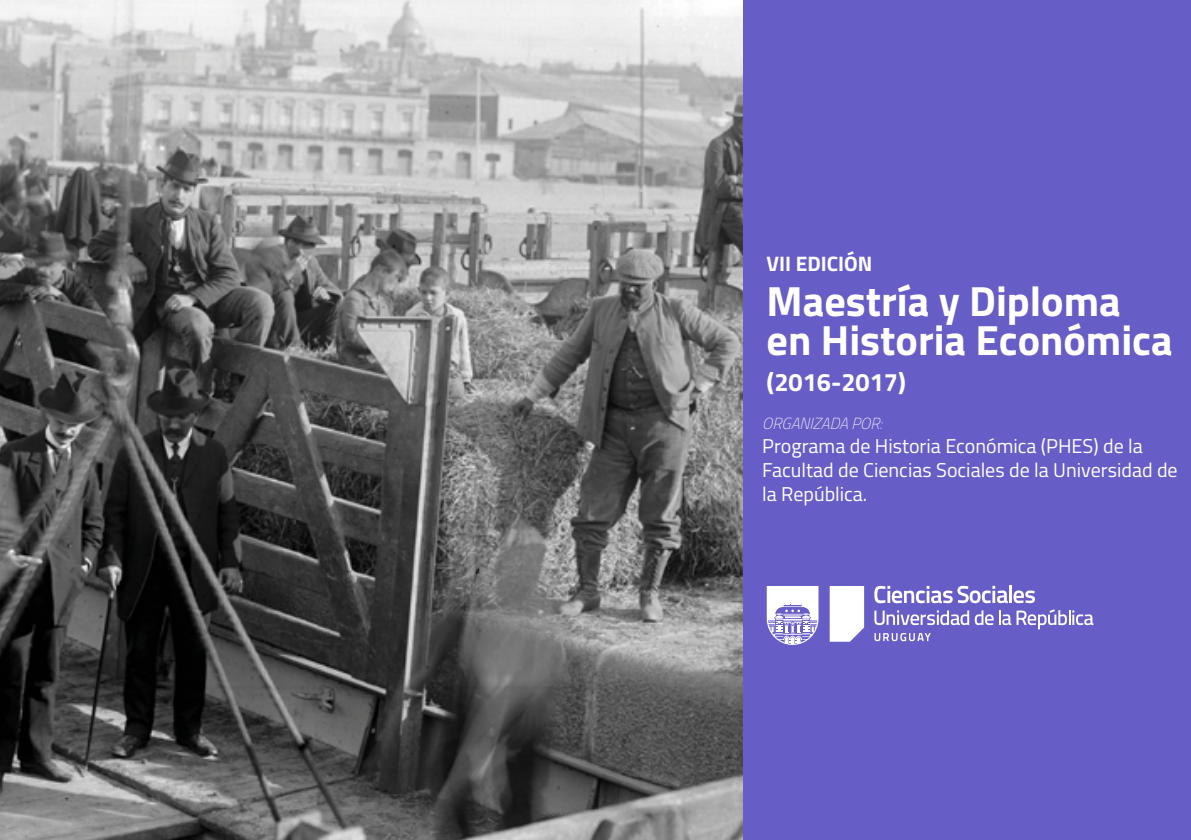
<style>
.page{position:relative;width:1191px;height:840px;background:#fff}
.page>*{position:absolute;margin:0;border:0;box-sizing:border-box;transform-origin:0 0}
.t1{font:700 42.2px/38.8px "Titillium";color:#fff}
.t2{font:700 25.2px "Titillium";color:#fff}
.t3{font:700 21px "Titillium";color:#fff}
.Cuerpo{font:20px/24px "Titillium";color:#fff}
.Cuerpo-2{font:italic 100 16px "Titillium";color:#fff}
</style>
<div class="page">
<img style="left:0;top:0;width:744px;height:839px">
<div style="left:744px;top:0;width:447px;height:839px;background:#675dc6"></div>
<svg style="left:829px;top:586px;width:35px;height:55px;background:#f4f4fb"></svg>
<hr style="left:1009px;top:585px;width:3px;height:17px;background:#fff">
<svg style="left:1013px;top:590px;width:22px;height:13px"></svg>
<svg style="left:874px;top:585px;width:133px;height:18px"></svg>
<svg style="left:874px;top:609px;width:219px;height:31px"></svg>
<svg style="left:766px;top:586px;width:52px;height:58px"></svg>
<p class="t3" style="left:766px;top:247px;width:107px">VII EDICIÓN</p>
<h1 class="t1" style="left:766px;top:280px;width:407px">Maestría y Diploma en Historia Económica</h1>
<p class="t2" style="left:766px;top:363px;width:141px">(2016-2017)</p>
<p class="Cuerpo-2" style="left:762px;top:412px;width:122px">ORGANIZADA POR:</p>
<p class="Cuerpo" style="left:762px;top:433px;width:417px">Programa de Historia Económica (PHES) de la<br>Facultad de Ciencias Sociales de la Universidad de la República.</p>
</div>
